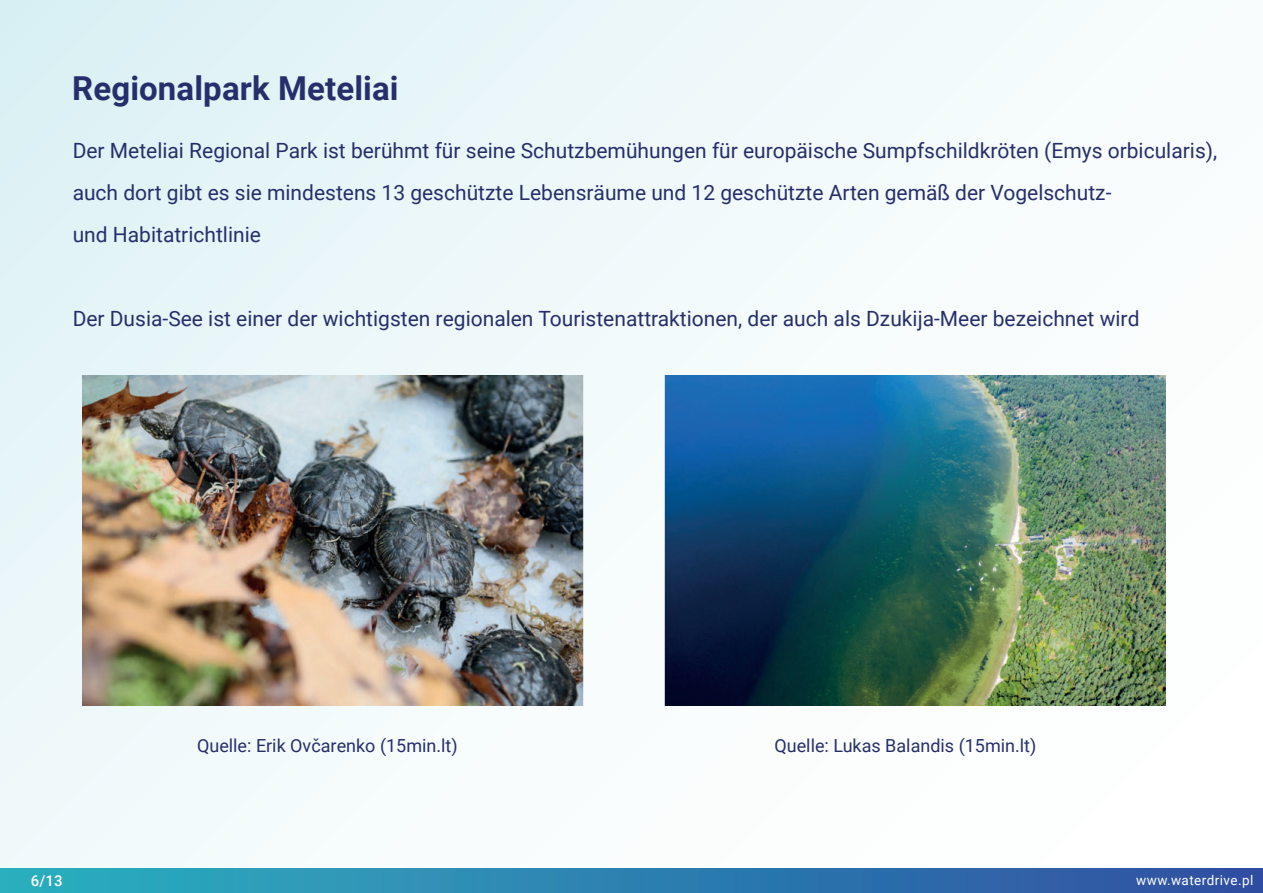
<style>
.page{position:relative;width:1263px;height:893px;background:#fff}
.page>*{position:absolute;margin:0;border:0;box-sizing:border-box;transform-origin:0 0}
.t1{font:700 33px "Roboto";letter-spacing:.005em;color:#262f6b}
.t2{font:21px/42px "Roboto";color:#262f6b}
.t3{font:18px "Roboto";color:#262f6b}
.t4{font:500 15px "Roboto";color:#fff}
.t5{font:13.5px "Roboto";letter-spacing:.03em;color:#fff}
</style>
<div class="page">
<div style="left:0;top:0;width:1263px;height:893px;background:linear-gradient(to right,#e5f5f7,#fefefe)"></div>
<div style="left:0;top:868px;width:1263px;height:25px;background:linear-gradient(to right,#2bb2c0,#2f4ea1)"></div>
<img style="left:82px;top:376px;width:1083px;height:330px">
<h1 class="t1" style="left:72px;top:65px;width:328px">Regionalpark Meteliai</h1>
<p class="t2" style="left:73px;top:129px;width:1146px">Der Meteliai Regional Park ist berühmt für seine Schutzbemühungen für europäische Sumpfschildkröten (Emys orbicularis), auch dort gibt es sie mindestens 13 geschützte Lebensräume und 12 geschützte Arten gemäß der Vogelschutz-<br>und Habitatrichtlinie</p>
<p class="t2" style="left:73px;top:297px;width:1068px">Der Dusia-See ist einer der wichtigsten regionalen Touristenattraktionen, der auch als Dzukija-Meer bezeichnet wird</p>
<p class="t3" style="left:197px;top:733px;width:262px">Quelle: Erik Ovčarenko (15min.lt)</p>
<p class="t3" style="left:774px;top:733px;width:263px">Quelle: Lukas Balandis (15min.lt)</p>
<p class="t4" style="left:31px;top:870px;width:33px">6/13</p>
<p class="t5" style="left:1136px;top:871px;width:119px">www.waterdrive.pl</p>
</div>
